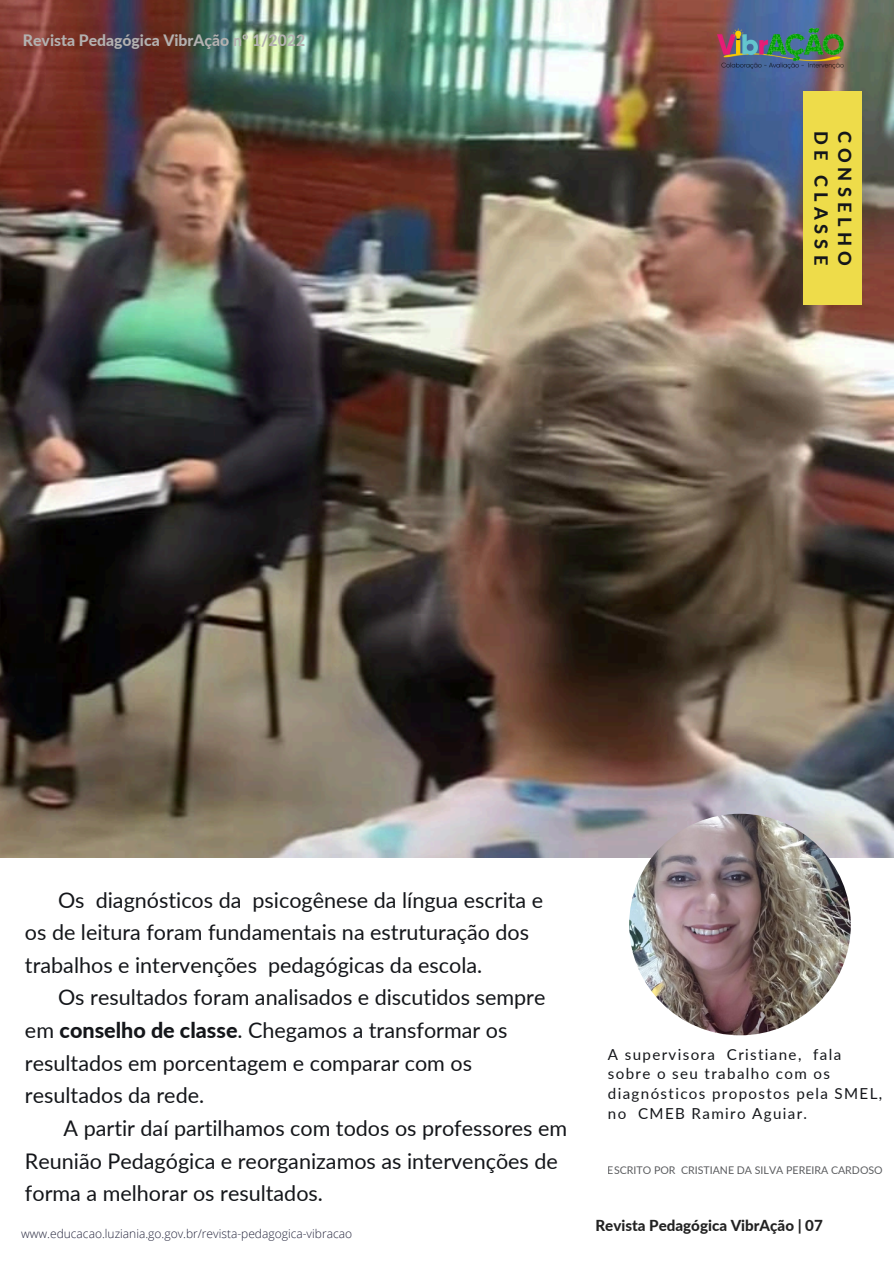
<style>
.page{position:relative;width:894px;height:1264px;background:#fff}
.page>*{position:absolute;margin:0;border:0;box-sizing:border-box;transform-origin:0 0}
.t1{font:21.6px "Lato";color:#14161a}
.t2{font:800 18.15px/23.7px "Lato";letter-spacing:.28em;color:#14161a}
.t3{font:800 15.75px "Lato";color:#b3b1b0}
.t4{font:15.15px/19.6px "Lato";letter-spacing:.09em;color:#14161a}
.t5{font:800 15.15px "Lato";color:#222}
.t6{font:300 12px "Open Sans";color:#24253c}
.t7{font:10.65px "Lato";color:#14161a}
.s1{font-weight:800}
</style>
<div class="page">
<img style="left:0;top:0;width:893px;height:857px">
<div style="left:803px;top:91px;width:58px;height:214px;background:#eedc4a"></div>
<img style="left:629px;top:813px;width:221px;height:222px;border-radius:50%">
<img style="left:717px;top:28px;width:126px;height:41px">
<p class="t3" style="left:23px;top:30px;width:283px">Revista Pedagógica VibrAção nº 1/2022</p>
<p class="t2" style="left:856px;top:131px;width:136px;rotate:90deg">CONSELHO<br>DE CLASSE</p>
<h3 class="t1" style="left:58px;top:886px;width:486px">Os diagnósticos da psicogênese da língua escrita e</h3>
<h3 class="t1" style="left:25px;top:918px;width:505px">os de leitura foram fundamentais na estruturação dos</h3>
<h3 class="t1" style="left:25px;top:951px;width:459px">trabalhos e intervenções pedagógicas da escola.</h3>
<h3 class="t1" style="left:58px;top:984px;width:488px">Os resultados foram analisados e discutidos sempre</h3>
<h3 class="t1" style="left:25px;top:1016px;width:484px">em <span class="s1">conselho de classe</span>. Chegamos a transformar os</h3>
<h3 class="t1" style="left:25px;top:1049px;width:448px">resultados em porcentagem e comparar com os</h3>
<h3 class="t1" style="left:25px;top:1082px;width:181px">resultados da rede.</h3>
<h3 class="t1" style="left:64px;top:1114px;width:505px">A partir daí partilhamos com todos os professores em</h3>
<h3 class="t1" style="left:25px;top:1147px;width:534px">Reunião Pedagógica e reorganizamos as intervenções de</h3>
<h3 class="t1" style="left:25px;top:1179px;width:299px">forma a melhorar os resultados.</h3>
<h1 class="t6" style="left:21px;top:1225px;width:332px">www.educacao.luziania.go.gov.br/revista-pedagogica-vibracao</h1>
<p class="t4" style="left:607px;top:1043px;width:276px">A supervisora Cristiane, fala sobre o seu trabalho com os diagnósticos propostos pela SMEL, no CMEB Ramiro Aguiar.</p>
<p class="t7" style="left:607px;top:1162px;width:276px">ESCRITO POR CRISTIANE DA SILVA PEREIRA CARDOSO</p>
<h2 class="t5" style="left:595px;top:1216px;width:229px">Revista Pedagógica VibrAção | 07</h2>
</div>
